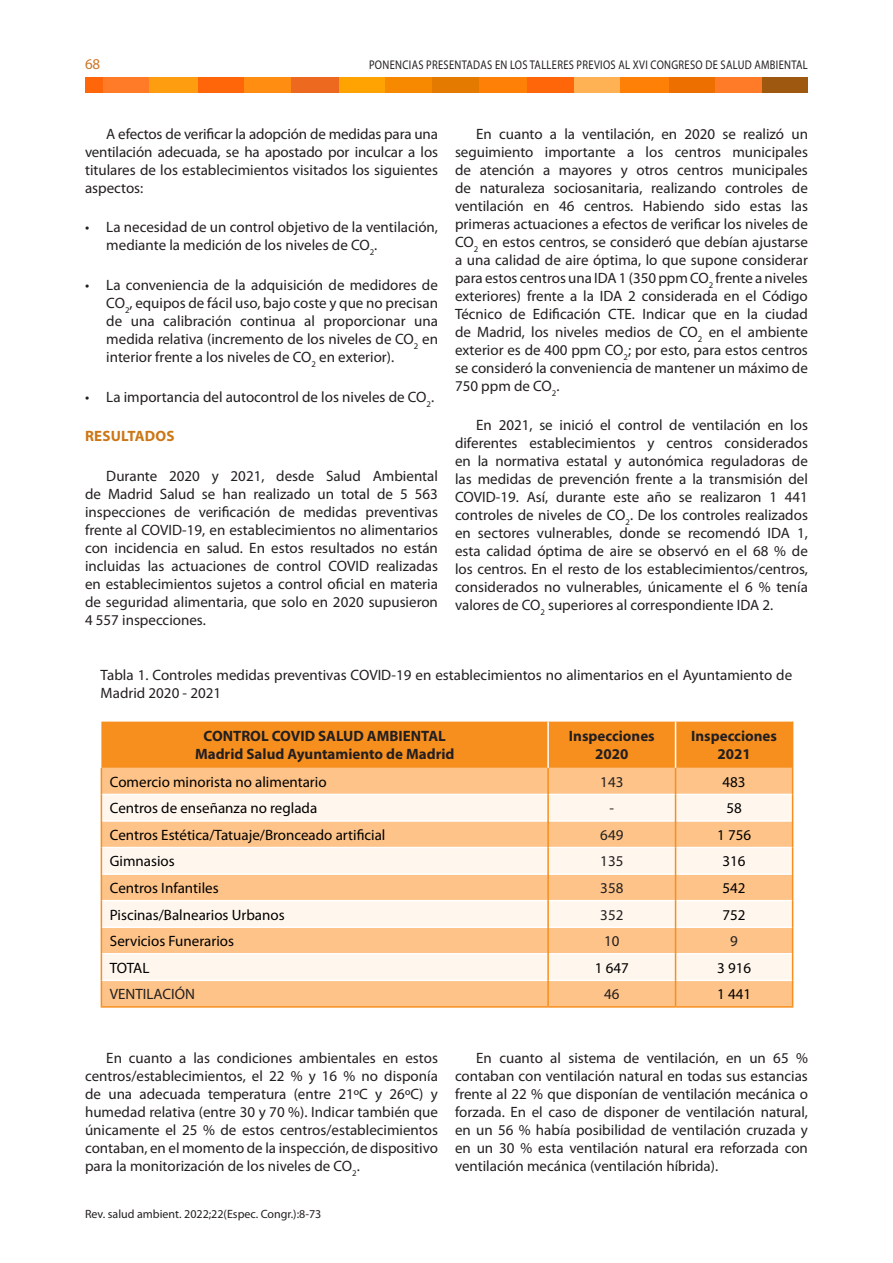
<style>
.page{position:relative;width:893px;height:1263px;background:#fff}
.page>*{position:absolute;margin:0;border:0;box-sizing:border-box;transform-origin:0 0}
.texto_Base_salto_1{font:15px/18px "Myriad Pro";color:#231f20;text-align:justify}
.enumeracion{font:15px/18px "Myriad Pro";color:#231f20}
.texto_Base{font:15px "Myriad Pro";color:#000}
.texto_Base-2{font:15px/18px "Myriad Pro";color:#231f20}
.texto_Base-3{font:700 15px "Myriad Pro";color:#231f20}
.TITULOS_PARRAFO{font:700 15px "Myriad Pro";letter-spacing:.015em;color:#cc7717}
.t1{font:15px "Myriad Pro";color:#cb7729}
.t2{font:12.6px "Myriad Pro";letter-spacing:.03em;color:#231f20;scale:.83 1}
.t3{font:12px "Myriad Pro";color:#231f20}
</style>
<div class="page">
<div style="left:761px;top:77px;width:47px;height:15px;background:#9f580f"></div>
<div style="left:715px;top:77px;width:46px;height:15px;background:#ff7b28"></div>
<div style="left:661px;top:77px;width:54px;height:15px;background:#ed6f00"></div>
<div style="left:613px;top:77px;width:55px;height:15px;background:#ff8006"></div>
<div style="left:573px;top:77px;width:47px;height:15px;background:#ffb254"></div>
<div style="left:521px;top:77px;width:52px;height:15px;background:#ff660a"></div>
<div style="left:474px;top:77px;width:52px;height:15px;background:#ff8006"></div>
<div style="left:432px;top:77px;width:46px;height:15px;background:#e47a00"></div>
<div style="left:380px;top:77px;width:52px;height:15px;background:#f68900"></div>
<div style="left:338px;top:77px;width:47px;height:15px;background:#ffa302"></div>
<div style="left:287px;top:77px;width:51px;height:15px;background:#ec691f"></div>
<div style="left:239px;top:77px;width:52px;height:15px;background:#ff8d11"></div>
<div style="left:193px;top:77px;width:50px;height:15px;background:#ff660a"></div>
<div style="left:144px;top:77px;width:53px;height:15px;background:#ff9d10"></div>
<div style="left:102px;top:77px;width:47px;height:15px;background:#ff7b28"></div>
<div style="left:85px;top:77px;width:17px;height:15px;background:#ff660a"></div>
<svg style="left:101px;top:722px;width:692px;height:284px;background:#fcce9f"></svg>
<hr style="left:101px;top:1006px;width:447px;height:2px;background:#f78f1e">
<hr style="left:548px;top:1006px;width:128px;height:2px;background:#f78f1e">
<hr style="left:676px;top:1006px;width:117px;height:2px;background:#f78f1e">
<hr style="left:792px;top:722px;width:1px;height:46px;background:#f78f1e">
<p class="t1" style="left:85px;top:55px;width:17px">68</p>
<p class="t2" style="left:369px;top:57px;width:530px">PONENCIAS PRESENTADAS EN LOS TALLERES PREVIOS AL XVI CONGRESO DE SALUD AMBIENTAL</p>
<p class="texto_Base_salto_1" style="left:85px;top:125px;width:354px;text-indent:21px">A efectos de verificar la adopción de medidas para una ventilación adecuada, se ha apostado por inculcar a los titulares de los establecimientos visitados los siguientes aspectos:</p>
<p class="enumeracion" style="left:106px;top:218px;width:333px;text-indent:-21px">• La necesidad de un control objetivo de la ventilación, mediante la medición de los niveles de CO<sub>2</sub>.</p>
<p class="enumeracion" style="left:106px;top:276px;width:333px;text-align:justify;text-indent:-21px">• La conveniencia de la adquisición de medidores de CO<sub>2</sub>, equipos de fácil uso, bajo coste y que no precisan de una calibración continua al proporcionar una medida relativa (incremento de los niveles de CO<sub>2</sub> en interior frente a los niveles de CO<sub>2</sub> en exterior).</p>
<p class="enumeracion" style="left:85px;top:387px;width:351px">• La importancia del autocontrol de los niveles de CO<sub>2</sub>.</p>
<p class="TITULOS_PARRAFO" style="left:85px;top:426px;width:91px">RESULTADOS</p>
<p class="texto_Base_salto_1" style="left:85px;top:467px;width:354px;text-indent:21px">Durante 2020 y 2021, desde Salud Ambiental de Madrid Salud se han realizado un total de 5 563 inspecciones de verificación de medidas preventivas frente al COVID-19, en establecimientos no alimentarios con incidencia en salud. En estos resultados no están incluidas las actuaciones de control COVID realizadas en establecimientos sujetos a control oficial en materia de seguridad alimentaria, que solo en 2020 supusieron 4 557 inspecciones.</p>
<p class="texto_Base_salto_1" style="left:455px;top:125px;width:354px;text-indent:21px">En cuanto a la ventilación, en 2020 se realizó un seguimiento importante a los centros municipales de atención a mayores y otros centros municipales de naturaleza sociosanitaria, realizando controles de ventilación en 46 centros. Habiendo sido estas las primeras actuaciones a efectos de verificar los niveles de CO<sub>2</sub> en estos centros, se consideró que debían ajustarse a una calidad de aire óptima, lo que supone considerar para estos centros una IDA 1 (350 ppm CO<sub>2</sub> frente a niveles exteriores) frente a la IDA 2 considerada en el Código Técnico de Edificación CTE. Indicar que en la ciudad de Madrid, los niveles medios de CO<sub>2</sub> en el ambiente exterior es de 400 ppm CO<sub>2</sub>; por esto, para estos centros se consideró la conveniencia de mantener un máximo de 750 ppm de CO<sub>2</sub>.</p>
<p class="texto_Base_salto_1" style="left:455px;top:416px;width:354px;text-indent:21px">En 2021, se inició el control de ventilación en los diferentes establecimientos y centros considerados en la normativa estatal y autonómica reguladoras de las medidas de prevención frente a la transmisión del COVID-19. Así, durante este año se realizaron 1 441 controles de niveles de CO<sub>2</sub>. De los controles realizados en sectores vulnerables, donde se recomendó IDA 1, esta calidad óptima de aire se observó en el 68 % de los centros. En el resto de los establecimientos/centros, considerados no vulnerables, únicamente el 6 % tenía valores de CO<sub>2</sub> superiores al correspondiente IDA 2.</p>
<p class="texto_Base-2" style="left:101px;top:665px;width:693px">Tabla 1. Controles medidas preventivas COVID-19 en establecimientos no alimentarios en el Ayuntamiento de<br>Madrid 2020 - 2021</p>
<p class="texto_Base-3" style="left:204px;top:726px;width:244px">CONTROL COVID SALUD AMBIENTAL</p>
<p class="texto_Base-3" style="left:195px;top:744px;width:261px">Madrid Salud Ayuntamiento de Madrid</p>
<p class="texto_Base-3" style="left:569px;top:726px;width:87px">Inspecciones</p>
<p class="texto_Base-3" style="left:595px;top:744px;width:35px">2020</p>
<p class="texto_Base-3" style="left:691px;top:726px;width:87px">Inspecciones</p>
<p class="texto_Base-3" style="left:717px;top:744px;width:35px">2021</p>
<p class="texto_Base" style="left:110px;top:772px;width:218px">Comercio minorista no alimentario</p>
<p class="texto_Base-2" style="left:600px;top:772px;width:25px">143</p>
<p class="texto_Base" style="left:723px;top:772px;width:25px">483</p>
<p class="texto_Base" style="left:110px;top:799px;width:209px">Centros de enseñanza no reglada</p>
<p class="texto_Base-2" style="left:609px;top:799px;width:6px">-</p>
<p class="texto_Base" style="left:726px;top:799px;width:17px">58</p>
<p class="texto_Base" style="left:110px;top:826px;width:277px">Centros Estética/Tatuaje/Bronceado artificial</p>
<p class="texto_Base-2" style="left:600px;top:826px;width:25px">649</p>
<p class="texto_Base" style="left:717px;top:826px;width:35px">1 756</p>
<p class="texto_Base" style="left:110px;top:852px;width:66px">Gimnasios</p>
<p class="texto_Base-2" style="left:600px;top:852px;width:25px">135</p>
<p class="texto_Base" style="left:723px;top:852px;width:25px">316</p>
<p class="texto_Base" style="left:110px;top:879px;width:110px">Centros Infantiles</p>
<p class="texto_Base-2" style="left:600px;top:879px;width:25px">358</p>
<p class="texto_Base" style="left:723px;top:879px;width:25px">542</p>
<p class="texto_Base" style="left:110px;top:905px;width:176px">Piscinas/Balnearios Urbanos</p>
<p class="texto_Base-2" style="left:600px;top:905px;width:25px">352</p>
<p class="texto_Base" style="left:723px;top:905px;width:25px">752</p>
<p class="texto_Base" style="left:110px;top:932px;width:126px">Servicios Funerarios</p>
<p class="texto_Base-2" style="left:604px;top:932px;width:17px">10</p>
<p class="texto_Base-2" style="left:730px;top:932px;width:9px">9</p>
<p class="texto_Base" style="left:110px;top:958px;width:41px">TOTAL</p>
<p class="texto_Base" style="left:595px;top:958px;width:35px">1 647</p>
<p class="texto_Base" style="left:717px;top:958px;width:35px">3 916</p>
<p class="texto_Base-2" style="left:110px;top:985px;width:87px">VENTILACIÓN</p>
<p class="texto_Base-2" style="left:604px;top:985px;width:17px">46</p>
<p class="texto_Base" style="left:717px;top:985px;width:35px">1 441</p>
<p class="texto_Base_salto_1" style="left:85px;top:1048px;width:354px;text-indent:21px">En cuanto a las condiciones ambientales en estos centros/establecimientos, el 22 % y 16 % no disponía de una adecuada temperatura (entre 21ºC y 26ºC) y humedad relativa (entre 30 y 70 %). Indicar también que únicamente el 25 % de estos centros/establecimientos contaban, en el momento de la inspección, de dispositivo para la monitorización de los niveles de CO<sub>2</sub>.</p>
<p class="texto_Base_salto_1" style="left:455px;top:1048px;width:354px;text-indent:21px">En cuanto al sistema de ventilación, en un 65 % contaban con ventilación natural en todas sus estancias frente al 22 % que disponían de ventilación mecánica o forzada. En el caso de disponer de ventilación natural, en un 56 % había posibilidad de ventilación cruzada y en un 30 % esta ventilación natural era reforzada con ventilación mecánica (ventilación híbrida).</p>
<p class="t3" style="left:85px;top:1206px;width:238px">Rev. salud ambient. 2022;22(Espec. Congr.):8-73</p>
</div>
